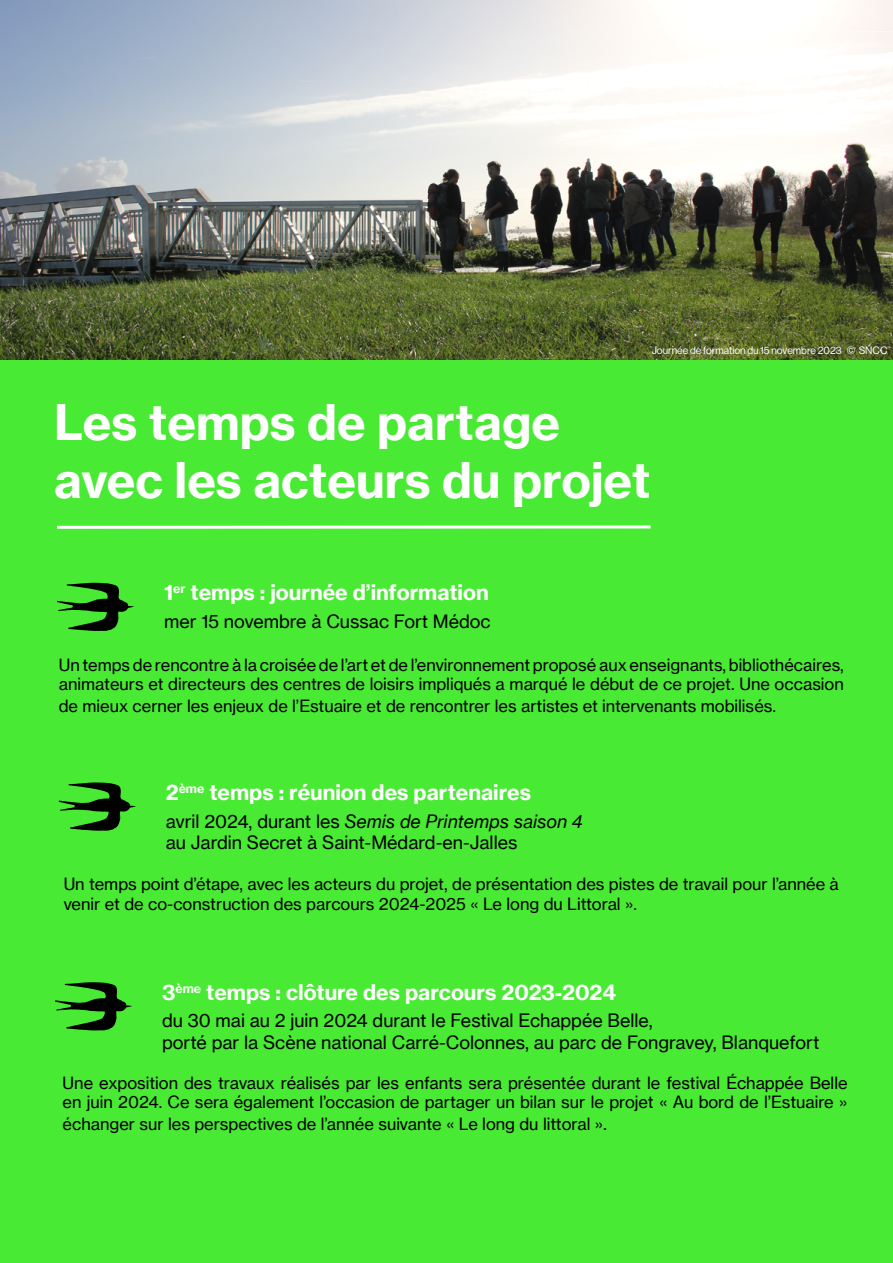
<style>
.page{position:relative;width:893px;height:1263px;background:#fff}
.page>*{position:absolute;margin:0;border:0;box-sizing:border-box;transform-origin:0 0}
.t1{font:48px/57.6px "N Haas Grotesk TX Std 75 Bd";color:#fff}
.t2{font:21px "N Haas Grotesk TX Std 75 Bd";color:#fff}
.t3{font:18px/21.6px "N Haas Grotesk TX Std 55 Rg";color:#000}
.t4{font:18px "N Haas Grotesk TX Std 56 It";color:#000}
.t5{font:16.5px/19.8px "N Haas Grotesk TX Std 55 Rg";color:#000}
.t6{font:10.5px "N Haas Grotesk DS Pro 55 Rg";color:#fff}
.s1{font-family:"N Haas Grotesk TX Std 55 Rg"}
.s2{font-size:18px}
</style>
<div class="page">
<div style="left:1px;top:1px;width:892px;height:1261px;background:#49ea34"></div>
<img style="left:0;top:0;width:1px;height:359px">
<img style="left:1px;top:0;width:892px;height:359px">
<svg style="left:57px;top:525px;width:594px;height:4px;background:#d1f9cc"></svg>
<svg style="left:57px;top:583px;width:77px;height:48px"></svg>
<svg style="left:59px;top:782px;width:77px;height:49px"></svg>
<svg style="left:55px;top:982px;width:77px;height:48px"></svg>
<p class="t6" style="left:652px;top:345px;width:237px">Journée de formation du 15 novembre 2023 © SNCC</p>
<h1 class="t1" style="left:54px;top:392px;width:598px">Les temps de partage avec les acteurs du projet</h1>
<p class="t2" style="left:164px;top:579px;width:326px">1<sup>er</sup> temps : journée d’information</p>
<p class="t3" style="left:164px;top:610px;width:328px">mer 15 novembre à Cussac Fort Médoc</p>
<p class="t5" style="left:59px;top:654px;width:786px">Un temps de rencontre à la croisée de l’art et de l’environnement proposé aux enseignants, bibliothécaires, animateurs et directeurs des centres de loisirs impliqués a marqué le début de ce projet. Une occasion</p>
<p class="t5" style="left:59px;top:696px;width:719px">de mieux cerner les enjeux de l’Estuaire et de rencontrer les artistes et intervenants mobilisés.</p>
<p class="t2" style="left:166px;top:779px;width:367px">2<sup>ème</sup> temps : réunion des partenaires</p>
<p class="t4" style="left:166px;top:810px;width:418px"><span class="s1">avril 2024, durant les</span> Semis de Printemps saison 4</p>
<p class="t3" style="left:166px;top:831px;width:353px">au Jardin Secret à Saint-Médard-en-Jalles</p>
<p class="t5" style="left:64px;top:874px;width:777px">Un temps point d’étape, avec les acteurs du projet, de présentation des pistes de travail pour l’année à venir et de co-construction des parcours 2024-2025 « Le long du Littoral ».</p>
<p class="t2" style="left:162px;top:979px;width:455px">3<sup>ème</sup> temps : clôture des parcours 2023-2024</p>
<p class="t3" style="left:162px;top:1010px;width:659px">du 30 mai au 2 juin 2024 durant le Festival Echappée Belle,<br>porté par la Scène national Carré-Colonnes, au parc de Fongravey, Blanquefort</p>
<p class="t5" style="left:63px;top:1072px;width:786px">Une exposition des travaux réalisés par les enfants sera présentée durant le festival Échappée Belle en juin 2024. Ce sera également l’occasion de partager un bilan sur le projet « Au bord de l’Estuaire »</p>
<p class="t5" style="left:63px;top:1114px;width:546px">échanger sur les perspectives de l’année suivante « Le long du littoral »<span class="s2">.</span></p>
</div>
